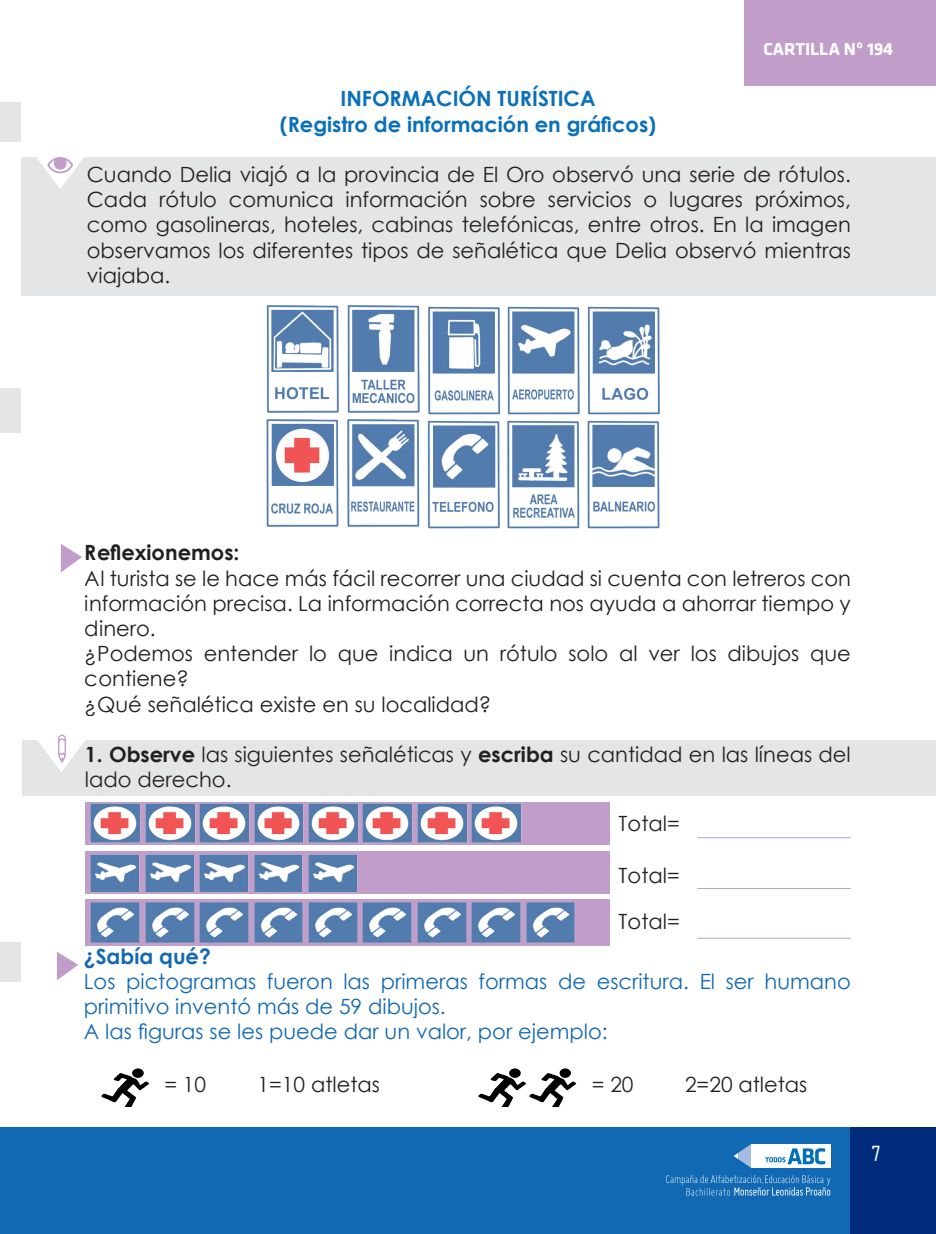
<style>
.page{position:relative;width:936px;height:1234px;background:#fff}
.page>*{position:absolute;margin:0;border:0;box-sizing:border-box;transform-origin:0 0}
.t1{font:24px "Miso";color:#fff}
.t2{font:21px/25.2px "Century Gothic";color:#231f20}
.t3{font:21px/25.2px "Century Gothic";color:#1269b3}
.t4{font:700 21px/25.2px "Century Gothic";color:#0970b9;text-align:center}
.t5{font:700 21px "Century Gothic";color:#231f20}
.t6{font:700 21px "Century Gothic";color:#1269b3}
.t7{font:700 18px "Klavika";color:#fff}
.t8{font:300 9.75px "Miso";color:#fff}
.s1{font-weight:700}
</style>
<div class="page">
<div style="left:744px;top:0;width:191px;height:85px;background:#c09ec9"></div>
<div style="left:21px;top:1127px;width:914px;height:106px;background:#1269b3"></div>
<div style="left:850px;top:1127px;width:85px;height:106px;background:#012b7d"></div>
<svg style="left:733px;top:1144px;width:18px;height:23px"></svg>
<div style="left:751px;top:1143px;width:79px;height:24px;background:#fff"></div>
<svg style="left:765px;top:1148px;width:60px;height:16px"></svg>
<svg style="left:666px;top:1175px;width:164px;height:20px"></svg>
<div style="left:0;top:1127px;width:21px;height:106px;background:#1269b3"></div>
<div style="left:86px;top:801px;width:523px;height:42px;background:#c09ec9"></div>
<div style="left:86px;top:851px;width:523px;height:42px;background:#c09ec9"></div>
<div style="left:86px;top:898px;width:523px;height:47px;background:#c09ec9"></div>
<div style="left:21px;top:157px;width:914px;height:138px;background:#e4e5e7"></div>
<div style="left:22px;top:740px;width:913px;height:56px;background:#e4e5e7"></div>
<svg style="left:61px;top:544px;width:21px;height:28px"></svg>
<svg style="left:36px;top:157px;width:48px;height:32px"></svg>
<div style="left:0;top:102px;width:21px;height:39px;background:#e4e5e7"></div>
<div style="left:0;top:388px;width:21px;height:44px;background:#e4e5e7"></div>
<div style="left:0;top:942px;width:21px;height:39px;background:#e4e5e7"></div>
<svg style="left:37px;top:734px;width:48px;height:38px"></svg>
<img style="left:266px;top:305px;width:394px;height:224px">
<svg style="left:57px;top:952px;width:21px;height:28px"></svg>
<img style="left:90px;top:801px;width:51px;height:42px">
<img style="left:144px;top:801px;width:51px;height:42px">
<img style="left:199px;top:801px;width:50px;height:42px">
<img style="left:101px;top:1068px;width:48px;height:38px">
<img style="left:478px;top:1068px;width:99px;height:38px">
<img style="left:253px;top:801px;width:51px;height:42px">
<img style="left:307px;top:801px;width:51px;height:42px">
<img style="left:362px;top:801px;width:50px;height:42px">
<img style="left:416px;top:801px;width:51px;height:42px">
<img style="left:471px;top:801px;width:50px;height:42px">
<img style="left:90px;top:854px;width:51px;height:40px">
<img style="left:144px;top:854px;width:51px;height:40px">
<img style="left:199px;top:854px;width:50px;height:40px">
<img style="left:253px;top:854px;width:51px;height:40px">
<img style="left:307px;top:854px;width:51px;height:40px">
<img style="left:90px;top:902px;width:50px;height:40px">
<img style="left:145px;top:902px;width:50px;height:40px">
<img style="left:199px;top:902px;width:50px;height:40px">
<img style="left:254px;top:902px;width:49px;height:40px">
<img style="left:308px;top:902px;width:50px;height:40px">
<img style="left:362px;top:902px;width:50px;height:40px">
<img style="left:417px;top:902px;width:50px;height:40px">
<img style="left:471px;top:902px;width:50px;height:40px">
<img style="left:526px;top:902px;width:49px;height:40px">
<hr style="left:697px;top:837px;width:153px;height:1px;background:#c09ec9">
<hr style="left:697px;top:887px;width:153px;height:1px;background:#c09ec9">
<hr style="left:697px;top:937px;width:153px;height:1px;background:#c09ec9">
<p class="t4" style="left:280px;top:85px;width:378px">INFORMACIÓN TURÍSTICA<br>(Registro de información en gráficos)</p>
<p class="t7" style="left:763px;top:39px;width:131px">CARTILLA Nº 194</p>
<p class="t2" style="left:87px;top:161px;width:765px;text-align:justify">Cuando Delia viajó a la provincia de El Oro observó una serie de rótulos.<br>Cada rótulo comunica información sobre servicios o lugares próximos, como gasolineras, hoteles, cabinas telefónicas, entre otros. En la imagen observamos los diferentes tipos de señalética que Delia observó mientras viajaba.</p>
<p class="t5" style="left:85px;top:536px;width:156px">Reflexionemos:</p>
<p class="t2" style="left:85px;top:565px;width:767px">Al turista se le hace más fácil recorrer una ciudad si cuenta con letreros con información precisa. La información correcta nos ayuda a ahorrar tiempo y dinero.<br>¿Podemos entender lo que indica un rótulo solo al ver los dibujos que contiene?<br>¿Qué señalética existe en su localidad?</p>
<p class="t2" style="left:85px;top:741px;width:767px"><span class="s1">1. Observe</span> las siguientes señaléticas y <span class="s1">escriba</span> su cantidad en las líneas del lado derecho.</p>
<p class="t2" style="left:618px;top:810px;width:63px">Total=</p>
<p class="t2" style="left:618px;top:852px;width:63px;line-height:45.8px">Total=<br>Total=</p>
<p class="t6" style="left:84px;top:940px;width:128px">¿Sabía qué?</p>
<p class="t3" style="left:84px;top:968px;width:768px">Los pictogramas fueron las primeras formas de escritura. El ser humano primitivo inventó más de 59 dibujos.<br>A las figuras se les puede dar un valor, por ejemplo:</p>
<p class="t2" style="left:164px;top:1070px;width:43px">= 10</p>
<p class="t2" style="left:257px;top:1070px;width:124px">1=10 atletas</p>
<p class="t2" style="left:591px;top:1070px;width:43px">= 20</p>
<p class="t2" style="left:685px;top:1070px;width:124px">2=20 atletas</p>
<p class="t8" style="left:761px;top:1174px;width:3px">,</p>
<p class="t1" style="left:871px;top:1139px;width:11px">7</p>
</div>
